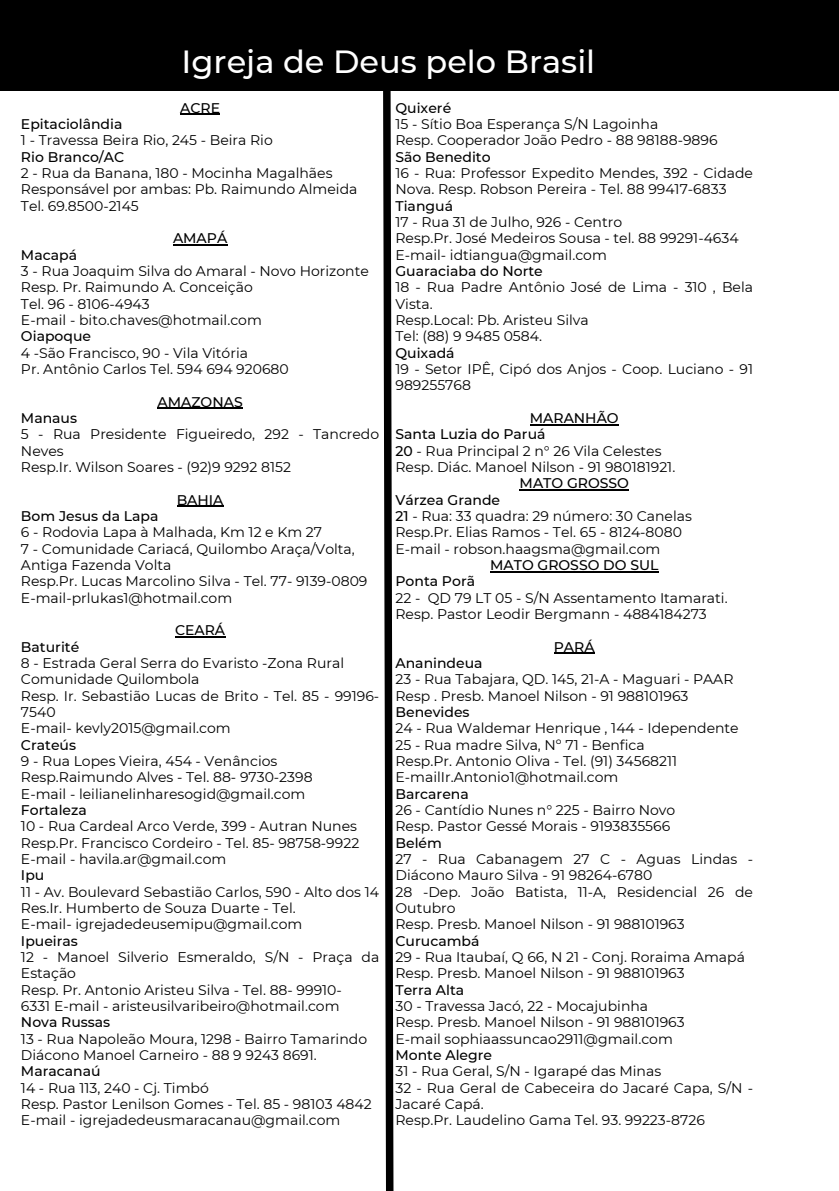
<style>
.page{position:relative;width:839px;height:1191px;background:#fff}
.page>*{position:absolute;margin:0;border:0;box-sizing:border-box;transform-origin:0 0}
.t1{font:500 32px "Montserrat";color:#fff}
.t2{font:14px/16.4px "Montserrat";color:#000}
.t3{font:500 14px "Montserrat";color:#000}
.s1{font-weight:500}
</style>
<div class="page">
<div style="left:0;top:0;width:838px;height:90px;background:#000"></div>
<hr style="left:180px;top:114px;width:40px;height:1px;background:#000">
<hr style="left:173px;top:244px;width:54px;height:2px;background:#000">
<hr style="left:157px;top:408px;width:86px;height:1px;background:#000">
<hr style="left:177px;top:506px;width:46px;height:1px;background:#000">
<hr style="left:175px;top:636px;width:50px;height:2px;background:#000">
<svg style="left:379px;top:90px;width:18px;height:1101px"></svg>
<hr style="left:530px;top:424px;width:88px;height:1px;background:#000">
<hr style="left:519px;top:489px;width:110px;height:2px;background:#000">
<hr style="left:490px;top:571px;width:168px;height:1px;background:#000">
<hr style="left:554px;top:653px;width:40px;height:1px;background:#000">
<h1 class="t1" style="left:181px;top:42px;width:415px">Igreja de Deus pelo Brasil</h1>
<p class="t3" style="left:180px;top:99px;width:41px">ACRE</p>
<p class="t3" style="left:395px;top:99px;width:57px">Quixeré</p>
<p class="t2" style="left:395px;top:116px;width:264px">15 - Sítio Boa Esperança S/N Lagoinha</p>
<p class="t2" style="left:395px;top:132px;width:323px">Resp. Cooperador João Pedro - 88 98188-9896</p>
<p class="t3" style="left:395px;top:148px;width:97px">São Benedito</p>
<p class="t2" style="left:395px;top:165px;width:359px">16 - Rua: Professor Expedito Mendes, 392 - Cidade<br>Nova. Resp. Robson Pereira - Tel. 88 99417-6833</p>
<p class="t3" style="left:395px;top:197px;width:59px">Tianguá</p>
<p class="t2" style="left:395px;top:214px;width:228px">17 - Rua 31 de Julho, 926 - Centro</p>
<p class="t2" style="left:395px;top:230px;width:344px">Resp.Pr. José Medeiros Sousa - tel. 88 99291-4634</p>
<p class="t2" style="left:395px;top:246px;width:213px">E-mail- idtiangua@gmail.com</p>
<p class="t3" style="left:395px;top:262px;width:149px">Guaraciaba do Norte</p>
<p class="t2" style="left:395px;top:279px;width:359px">18 - Rua Padre Antônio José de Lima - 310 , Bela<br>Vista.</p>
<p class="t2" style="left:395px;top:312px;width:195px">Resp.Local: Pb. Aristeu Silva</p>
<p class="t2" style="left:395px;top:328px;width:148px">Tel: (88) 9 9485 0584.</p>
<p class="t3" style="left:395px;top:344px;width:61px">Quixadá</p>
<p class="t2" style="left:395px;top:361px;width:359px">19 - Setor IPÊ, Cipó dos Anjos - Coop. Luciano - 91<br>989255768</p>
<p class="t3" style="left:530px;top:409px;width:90px">MARANHÃO</p>
<p class="t3" style="left:395px;top:426px;width:151px">Santa Luzia do Paruá</p>
<p class="t2" style="left:395px;top:442px;width:267px"><span class="s1">20</span> - Rua Principal 2 n° 26 Vila Celestes</p>
<p class="t2" style="left:395px;top:459px;width:281px">Resp. Diác. Manoel Nilson - 91 980181921.</p>
<p class="t3" style="left:519px;top:475px;width:111px">MATO GROSSO</p>
<p class="t3" style="left:395px;top:491px;width:106px">Várzea Grande</p>
<p class="t2" style="left:395px;top:508px;width:298px"><span class="s1">21</span> - Rua: 33 quadra: 29 número: 30 Canelas</p>
<p class="t2" style="left:395px;top:524px;width:288px">Resp.Pr. Elias Ramos - Tel. 65 - 8124-8080</p>
<p class="t2" style="left:395px;top:540px;width:266px">E-mail - robson.haagsma@gmail.com</p>
<p class="t3" style="left:490px;top:556px;width:170px">MATO GROSSO DO SUL</p>
<p class="t3" style="left:395px;top:573px;width:81px">Ponta Porã</p>
<p class="t2" style="left:395px;top:589px;width:333px">22 - QD 79 LT 05 - S/N Assentamento Itamarati.</p>
<p class="t2" style="left:395px;top:606px;width:313px">Resp. Pastor Leodir Bergmann - 4884184273</p>
<p class="t3" style="left:554px;top:638px;width:42px">PARÁ</p>
<p class="t3" style="left:395px;top:654px;width:89px">Ananindeua</p>
<p class="t2" style="left:395px;top:671px;width:339px">23 - Rua Tabajara, QD. 145, 21-A - Maguari - PAAR</p>
<p class="t2" style="left:395px;top:687px;width:294px">Resp . Presb. Manoel Nilson - 91 988101963</p>
<p class="t3" style="left:395px;top:703px;width:76px">Benevides</p>
<p class="t2" style="left:395px;top:720px;width:345px">24 - Rua Waldemar Henrique , 144 - Idependente</p>
<p class="t2" style="left:395px;top:736px;width:250px">25 - Rua madre Silva, Nº 71 - Benfica</p>
<p class="t2" style="left:395px;top:753px;width:283px">Resp.Pr. Antonio Oliva - Tel. (91) 34568211</p>
<p class="t2" style="left:395px;top:769px;width:224px">E-mailIr.Antonio1@hotmail.com</p>
<p class="t3" style="left:395px;top:785px;width:75px">Barcarena</p>
<p class="t2" style="left:395px;top:802px;width:281px">26 - Cantídio Nunes n° 225 - Bairro Novo</p>
<p class="t2" style="left:395px;top:818px;width:276px">Resp. Pastor Gessé Morais - 9193835566</p>
<p class="t3" style="left:395px;top:834px;width:48px">Belém</p>
<p class="t2" style="left:395px;top:851px;width:359px">27 - Rua Cabanagem 27 C - Aguas Lindas -<br>Diácono Mauro Silva - 91 98264-6780</p>
<p class="t2" style="left:395px;top:883px;width:359px">28 -Dep. João Batista, 11-A, Residencial 26 de<br>Outubro</p>
<p class="t2" style="left:395px;top:916px;width:291px">Resp. Presb. Manoel Nilson - 91 988101963</p>
<p class="t3" style="left:395px;top:932px;width:85px">Curucambá</p>
<p class="t2" style="left:395px;top:949px;width:351px">29 - Rua Itaubaí, Q 66, N 21 - Conj. Roraima Amapá</p>
<p class="t2" style="left:395px;top:965px;width:291px">Resp. Presb. Manoel Nilson - 91 988101963</p>
<p class="t3" style="left:395px;top:981px;width:70px">Terra Alta</p>
<p class="t2" style="left:395px;top:998px;width:254px">30 - Travessa Jacó, 22 - Mocajubinha</p>
<p class="t2" style="left:395px;top:1014px;width:291px">Resp. Presb. Manoel Nilson - 91 988101963</p>
<p class="t2" style="left:395px;top:1030px;width:279px">E-mail sophiaassuncao2911@gmail.com</p>
<p class="t3" style="left:395px;top:1046px;width:98px">Monte Alegre</p>
<p class="t2" style="left:395px;top:1063px;width:267px">31 - Rua Geral, S/N - Igarapé das Minas</p>
<p class="t2" style="left:395px;top:1079px;width:359px">32 - Rua Geral de Cabeceira do Jacaré Capa, S/N -<br>Jacaré Capá.</p>
<p class="t2" style="left:395px;top:1112px;width:311px">Resp.Pr. Laudelino Gama Tel. 93. 99223-8726</p>
<p class="t3" style="left:21px;top:115px;width:103px">Epitaciolândia</p>
<p class="t2" style="left:21px;top:132px;width:253px">1 - Travessa Beira Rio, 245 - Beira Rio</p>
<p class="t3" style="left:21px;top:148px;width:105px">Rio Branco/AC</p>
<p class="t2" style="left:21px;top:165px;width:313px">2 - Rua da Banana, 180 - Mocinha Magalhães</p>
<p class="t2" style="left:21px;top:181px;width:338px">Responsável por ambas: Pb. Raimundo Almeida</p>
<p class="t2" style="left:21px;top:197px;width:119px">Tel. 69.8500-2145</p>
<p class="t3" style="left:173px;top:230px;width:56px">AMAPÁ</p>
<p class="t3" style="left:21px;top:246px;width:58px">Macapá</p>
<p class="t2" style="left:21px;top:263px;width:349px">3 - Rua Joaquim Silva do Amaral - Novo Horizonte</p>
<p class="t2" style="left:21px;top:279px;width:233px">Resp. Pr. Raimundo A. Conceição</p>
<p class="t2" style="left:21px;top:295px;width:130px">Tel. 96 - 8106-4943</p>
<p class="t2" style="left:21px;top:312px;width:242px">E-mail - bito.chaves@hotmail.com</p>
<p class="t3" style="left:21px;top:328px;width:72px">Oiapoque</p>
<p class="t2" style="left:21px;top:344px;width:228px">4 -São Francisco, 90 - Vila Vitória</p>
<p class="t2" style="left:21px;top:361px;width:269px">Pr. Antônio Carlos Tel. 594 694 920680</p>
<p class="t3" style="left:157px;top:393px;width:87px">AMAZONAS</p>
<p class="t3" style="left:21px;top:409px;width:58px">Manaus</p>
<p class="t2" style="left:21px;top:426px;width:360px">5 - Rua Presidente Figueiredo, 292 - Tancredo<br>Neves</p>
<p class="t2" style="left:21px;top:459px;width:271px">Resp.Ir. Wilson Soares - (92)9 9292 8152</p>
<p class="t3" style="left:177px;top:491px;width:48px">BAHIA</p>
<p class="t3" style="left:21px;top:507px;width:139px">Bom Jesus da Lapa</p>
<p class="t2" style="left:21px;top:524px;width:302px">6 - Rodovia Lapa à Malhada, Km 12 e Km 27</p>
<p class="t2" style="left:21px;top:540px;width:335px">7 - Comunidade Cariacá, Quilombo Araça/Volta,</p>
<p class="t2" style="left:21px;top:557px;width:152px">Antiga Fazenda Volta</p>
<p class="t2" style="left:21px;top:573px;width:348px">Resp.Pr. Lucas Marcolino Silva - Tel. 77- 9139-0809</p>
<p class="t2" style="left:21px;top:589px;width:213px">E-mail-prlukas1@hotmail.com</p>
<p class="t3" style="left:175px;top:622px;width:52px">CEARÁ</p>
<p class="t3" style="left:21px;top:638px;width:60px">Baturité</p>
<p class="t2" style="left:21px;top:655px;width:324px">8 - Estrada Geral Serra do Evaristo -Zona Rural</p>
<p class="t2" style="left:21px;top:671px;width:180px">Comunidade Quilombola</p>
<p class="t2" style="left:21px;top:687px;width:360px">Resp. Ir. Sebastião Lucas de Brito - Tel. 85 - 99196-<br>7540</p>
<p class="t2" style="left:21px;top:720px;width:211px">E-mail- kevly2015@gmail.com</p>
<p class="t3" style="left:21px;top:736px;width:57px">Crateús</p>
<p class="t2" style="left:21px;top:753px;width:258px">9 - Rua Lopes Vieira, 454 - Venâncios</p>
<p class="t2" style="left:21px;top:769px;width:293px">Resp.Raimundo Alves - Tel. 88- 9730-2398</p>
<p class="t2" style="left:21px;top:785px;width:286px">E-mail - leilianelinharesogid@gmail.com</p>
<p class="t3" style="left:21px;top:801px;width:67px">Fortaleza</p>
<p class="t2" style="left:21px;top:818px;width:337px">10 - Rua Cardeal Arco Verde, 399 - Autran Nunes</p>
<p class="t2" style="left:21px;top:834px;width:340px">Resp.Pr. Francisco Cordeiro - Tel. 85- 98758-9922</p>
<p class="t2" style="left:21px;top:851px;width:207px">E-mail - havila.ar@gmail.com</p>
<p class="t3" style="left:21px;top:867px;width:25px">Ipu</p>
<p class="t2" style="left:21px;top:883px;width:359px">11 - Av. Boulevard Sebastião Carlos, 590 - Alto dos 14</p>
<p class="t2" style="left:21px;top:900px;width:276px">Res.Ir. Humberto de Souza Duarte - Tel.</p>
<p class="t2" style="left:21px;top:916px;width:283px">E-mail- igrejadedeusemipu@gmail.com</p>
<p class="t3" style="left:21px;top:932px;width:58px">Ipueiras</p>
<p class="t2" style="left:21px;top:949px;width:360px">12 - Manoel Silverio Esmeraldo, S/N - Praça da<br>Estação</p>
<p class="t2" style="left:21px;top:981px;width:322px">Resp. Pr. Antonio Aristeu Silva - Tel. 88- 99910-</p>
<p class="t2" style="left:21px;top:998px;width:320px">6331 E-mail - aristeusilvaribeiro@hotmail.com</p>
<p class="t3" style="left:21px;top:1014px;width:91px">Nova Russas</p>
<p class="t2" style="left:21px;top:1030px;width:347px">13 - Rua Napoleão Moura, 1298 - Bairro Tamarindo</p>
<p class="t2" style="left:21px;top:1047px;width:297px">Diácono Manoel Carneiro - 88 9 9243 8691.</p>
<p class="t3" style="left:21px;top:1063px;width:81px">Maracanaú</p>
<p class="t2" style="left:21px;top:1079px;width:189px">14 - Rua 113, 240 - Cj. Timbó</p>
<p class="t2" style="left:21px;top:1096px;width:352px">Resp. Pastor Lenilson Gomes - Tel. 85 - 98103 4842</p>
<p class="t2" style="left:21px;top:1112px;width:321px">E-mail - igrejadedeusmaracanau@gmail.com</p>
</div>
